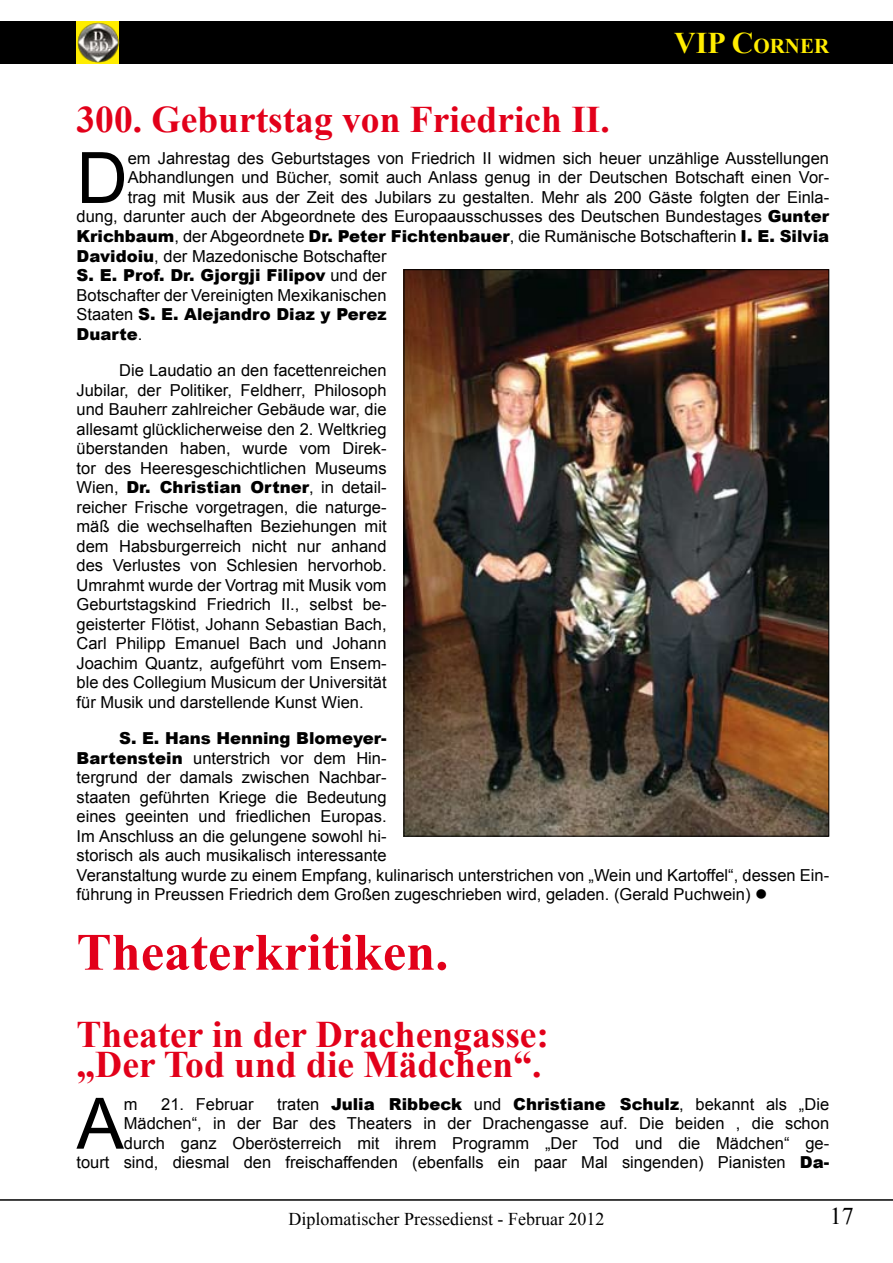
<style>
.page{position:relative;width:893px;height:1263px;background:#fff}
.page>*{position:absolute;margin:0;border:0;box-sizing:border-box;transform-origin:0 0}
.t1{font:70.95px "Arial";color:#000}
.t2{font:700 52.5px "Times New Roman";color:#e2001a}
.t3{font:700 37.5px/30px "Times New Roman";color:#e2001a}
.t4{font:700 30px "Times New Roman";color:#ffed00}
.t5{font:24px "Times New Roman";color:#000}
.t6{font:700 21px "Times New Roman";color:#ffed00}
.t7{font:18px "Times New Roman";color:#000}
.t8{font:16.5px/19.5px "Arial";color:#000;text-align:justify}
.t9{font:900 16.5px "Arial";color:#000}
.s1{font-size:30px}
.s2{font-weight:900}
.s3{font-weight:400}
</style>
<div class="page">
<div style="left:0;top:21px;width:893px;height:43px;background:#000"></div>
<div style="left:77px;top:21px;width:42px;height:43px;background:#ffed00"></div>
<img style="left:77px;top:22px;width:42px;height:41px">
<hr style="left:0;top:1199px;width:893px;height:2px;background:#000">
<img style="left:406px;top:271px;width:421px;height:563px">
<h3 class="t4" style="left:674px;top:22px;width:18px">VIP</h3>
<p class="t6" style="left:732px;top:31px;width:99px"><span class="s1">C</span>ORNER</p>
<h3 class="t3" style="left:77px;top:103px;width:535px">300. Geburtstag von Friedrich II.</h3>
<h1 class="t1" style="left:77px;top:132px;width:53px">D</h1>
<p class="t8" style="left:128px;top:149px;width:703px">em Jahrestag des Geburtstages von Friedrich II widmen sich heuer unzählige Ausstellungen</p>
<p class="t8" style="left:128px;top:168px;width:703px">Abhandlungen und Bücher, somit auch Anlass genug in der Deutschen Botschaft einen Vor-</p>
<p class="t8" style="left:128px;top:188px;width:703px">trag mit Musik aus der Zeit des Jubilars zu gestalten. Mehr als 200 Gäste folgten der Einla-</p>
<p class="t8" style="left:77px;top:207px;width:754px">dung, darunter auch der Abgeordnete des Europaausschusses des Deutschen Bundestages <span class="s2">Gunter</span></p>
<p class="t8" style="left:77px;top:227px;width:754px"><span class="s2">Krichbaum</span>, der Abgeordnete <span class="s2">Dr. Peter Fichtenbauer</span>, die Rumänische Botschafterin <span class="s2">I. E. Silvia</span></p>
<p class="t8" style="left:77px;top:246px;width:312px"><span class="s2">Davidoiu</span>, der Mazedonische Botschafter</p>
<p class="t9" style="left:77px;top:263px;width:312px">S. E. Prof. Dr. Gjorgji Filipov <span class="s3">und der</span></p>
<p class="t8" style="left:77px;top:285px;width:312px">Botschafter der Vereinigten Mexikanischen</p>
<p class="t9" style="left:77px;top:302px;width:312px"><span class="s3">Staaten</span> S. E. Alejandro Diaz y Perez</p>
<p class="t9" style="left:77px;top:322px;width:67px">Duarte<span class="s3">.</span></p>
<p class="t8" style="left:77px;top:361px;width:312px;text-indent:43px">Die Laudatio an den facettenreichen Jubilar, der Politiker, Feldherr, Philosoph und Bauherr zahlreicher Gebäude war, die allesamt glücklicherweise den 2. Weltkrieg überstanden haben, wurde vom Direk&shy;tor des Heeresgeschichtlichen Museums Wien, <span class="s2">Dr. Christian Ortner</span>, in detail&shy;reicher Frische vorgetragen, die naturge&shy;mäß die wechselhaften Beziehungen mit dem Habsburgerreich nicht nur anhand des Verlustes von Schlesien hervorhob.<br>Umrahmt wurde der Vortrag mit Musik vom Geburtstagskind Friedrich II., selbst be&shy;geisterter Flötist, Johann Sebastian Bach, Carl Philipp Emanuel Bach und Johann Joachim Quantz, aufgeführt vom Ensem&shy;ble des Collegium Musicum der Universität für Musik und darstellende Kunst Wien.</p>
<p class="t8" style="left:77px;top:729px;width:754px;text-align:left;text-indent:43px"><span class="s2">S. E. Hans Henning Blomeyer-<br>Bartenstein</span> unterstrich vor dem Hin-<br>tergrund der damals zwischen Nachbar-<br>staaten geführten Kriege die Bedeutung<br>eines geeinten und friedlichen Europas.<br>Im Anschluss an die gelungene sowohl hi-<br>storisch als auch musikalisch interessante<br>Veranstaltung wurde zu einem Empfang, kulinarisch unterstrichen von „Wein und Kartoffel“, dessen Ein&shy;führung in Preussen Friedrich dem Großen zugeschrieben wird, geladen. (Gerald Puchwein) ●</p>
<h2 class="t2" style="left:77px;top:916px;width:373px">Theaterkritiken.</h2>
<h3 class="t3" style="left:77px;top:1019px;width:474px">Theater in der Drachengasse: „Der Tod und die Mädchen“.</h3>
<h1 class="t1" style="left:77px;top:1077px;width:49px">A</h1>
<p class="t8" style="left:124px;top:1094px;width:15px">m</p>
<p class="t8" style="left:161px;top:1094px;width:94px">21. Februar</p>
<p class="t8" style="left:77px;top:1094px;width:754px;text-align:right">traten <span class="s2">Julia Ribbeck</span> und <span class="s2">Christiane Schulz</span>, bekannt als „Die<br>Mädchen“, in der Bar des Theaters in der Drachengasse auf. Die beiden , die schon<br>durch ganz Oberösterreich mit ihrem Programm „Der Tod und die Mädchen“ ge-<br>tourt sind, diesmal den freischaffenden (ebenfalls ein paar Mal singenden) Pianisten <span class="s2">Da-</span></p>
<p class="t7" style="left:288px;top:1207px;width:317px">Diplomatischer Pressedienst - Februar 2012</p>
<h3 class="t5" style="left:830px;top:1200px;width:25px">17</h3>
</div>
